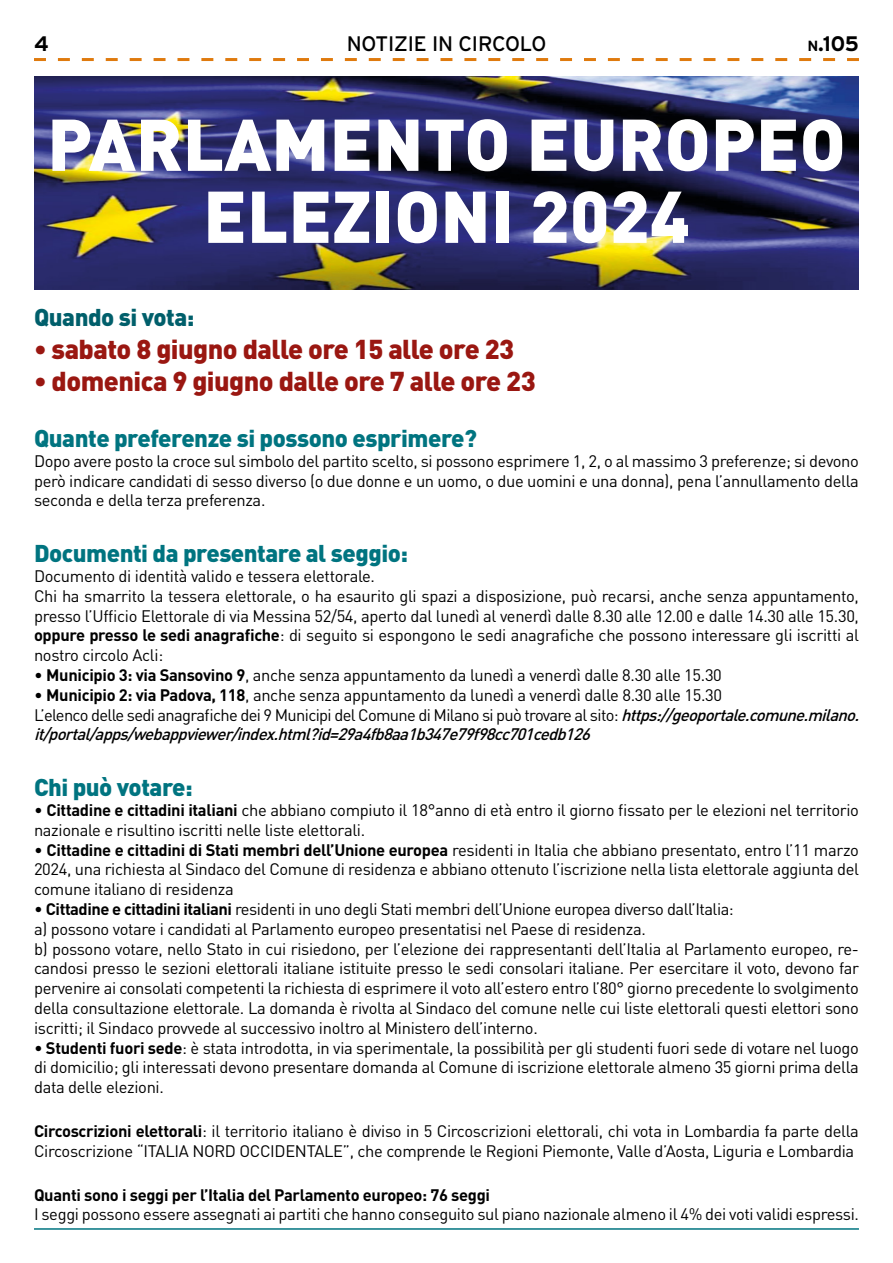
<style>
.page{position:relative;width:893px;height:1263px;background:#fff}
.page>*{position:absolute;margin:0;border:0;box-sizing:border-box;transform-origin:0 0}
.t1{font:900 72px/72px "DIN";color:#fff;text-align:center}
.t2{font:900 27px "DIN";letter-spacing:-.02em;color:#9a1711}
.t3{font:900 24px "DIN";letter-spacing:-.02em;color:#007480}
.t4{font:900 24px "DIN";letter-spacing:-.02em;color:#005f6b}
.t5{font:21px "Interstate";letter-spacing:-.01em;color:#000}
.t6{font:700 21px "Interstate";color:#000}
.t7{font:16.5px/19.8px "DIN";letter-spacing:-.02em;color:#000}
.t8{font:16.5px/19.8px "DIN";letter-spacing:-.04em;color:#000}
.t9{font:700 16.5px "DIN";letter-spacing:-.02em;color:#000}
.s1{font-size:14.7px}
.s2{font-weight:700}
.s3{font-weight:500;font-style:italic}
</style>
<div class="page">
<svg style="left:34px;top:58px;width:825px;height:3px"></svg>
<img style="left:34px;top:77px;width:825px;height:212px">
<hr style="left:34px;top:1228px;width:825px;height:2px;background:#007480">
<p class="t6" style="left:34px;top:32px;width:16px">4</p>
<p class="t5" style="left:347px;top:32px;width:201px">NOTIZIE IN CIRCOLO</p>
<p class="t6" style="left:807px;top:32px;width:53px"><span class="s1">n</span>.105</p>
<h1 class="t1" style="left:47px;top:105px;width:800px">PARLAMENTO EUROPEO<br>ELEZIONI 2024</h1>
<h3 class="t4" style="left:34px;top:301px;width:162px">Quando si vota:</h3>
<h2 class="t2" style="left:34px;top:331px;width:482px">• sabato 8 giugno dalle ore 15 alle ore 23</h2>
<h2 class="t2" style="left:34px;top:363px;width:503px">• domenica 9 giugno dalle ore 7 alle ore 23</h2>
<h3 class="t3" style="left:34px;top:422px;width:445px">Quante preferenze si possono esprimere?</h3>
<p class="t7" style="left:34px;top:450px;width:826px;text-align:justify">Dopo avere posto la croce sul simbolo del partito scelto, si possono esprimere 1, 2, o al massimo 3 preferenze; si devono però indicare candidati di sesso diverso (o due donne e un uomo, o due uomini e una donna), pena l’annullamento della seconda e della terza preferenza.</p>
<h3 class="t3" style="left:34px;top:537px;width:376px">Documenti da presentare al seggio:</h3>
<p class="t7" style="left:34px;top:566px;width:826px">Documento di identità valido e tessera elettorale.<br>Chi ha smarrito la tessera elettorale, o ha esaurito gli spazi a disposizione, può recarsi, anche senza appuntamento, presso l’Ufficio Elettorale di via Messina 52/54, aperto dal lunedì al venerdì dalle 8.30 alle 12.00 e dalle 14.30 alle 15.30, <span class="s2">oppure presso le sedi anagrafiche</span>: di seguito si espongono le sedi anagrafiche che possono interessare gli iscritti al nostro circolo Acli:</p>
<p class="t7" style="left:34px;top:665px;width:689px">• <span class="s2">Municipio 3: via Sansovino 9</span>, anche senza appuntamento da lunedì a venerdì dalle 8.30 alle 15.30</p>
<p class="t8" style="left:34px;top:684px;width:832px">• <span class="s2">Municipio 2: via Padova, 118</span>, anche senza appuntamento da lunedì a venerdì dalle 8.30 alle 15.30<br>L’elenco delle sedi anagrafiche dei 9 Municipi del Comune di Milano si può trovare al sito: <span class="s3">https://geoportale.comune.milano. it/portal/apps/webappviewer/index.html?id=29a4fb8aa1b347e79f98cc701cedb126</span></p>
<h3 class="t3" style="left:34px;top:771px;width:160px">Chi può votare:</h3>
<p class="t7" style="left:34px;top:800px;width:826px">• <span class="s2">Cittadine e cittadini italiani</span> che abbiano compiuto il 18°anno di età entro il giorno fissato per le elezioni nel territorio nazionale e risultino iscritti nelle liste elettorali.</p>
<p class="t7" style="left:34px;top:839px;width:826px;text-align:justify">• <span class="s2">Cittadine e cittadini di Stati membri dell’Unione europea</span> residenti in Italia che abbiano presentato, entro l’11 marzo 2024, una richiesta al Sindaco del Comune di residenza e abbiano ottenuto l’iscrizione nella lista elettorale aggiunta del comune italiano di residenza</p>
<p class="t7" style="left:34px;top:899px;width:826px">• <span class="s2">Cittadine e cittadini italiani</span> residenti in uno degli Stati membri dell’Unione europea diverso dall’Italia:<br>a) possono votare i candidati al Parlamento europeo presentatisi nel Paese di residenza.<br>b) possono votare, nello Stato in cui risiedono, per l’elezione dei rappresentanti dell’Italia al Parlamento europeo, re&shy;candosi presso le sezioni elettorali italiane istituite presso le sedi consolari italiane. Per esercitare il voto, devono far pervenire ai consolati competenti la richiesta di esprimere il voto all’estero entro l’80° giorno precedente lo svolgimento della consultazione elettorale. La domanda è rivolta al Sindaco del comune nelle cui liste elettorali questi elettori sono iscritti; il Sindaco provvede al successivo inoltro al Ministero dell’interno.</p>
<p class="t7" style="left:34px;top:1037px;width:826px;text-align:justify">• <span class="s2">Studenti fuori sede</span>: è stata introdotta, in via sperimentale, la possibilità per gli studenti fuori sede di votare nel luogo di domicilio; gli interessati devono presentare domanda al Comune di iscrizione elettorale almeno 35 giorni prima della data delle elezioni.</p>
<p class="t7" style="left:34px;top:1121px;width:826px"><span class="s2">Circoscrizioni elettorali</span>: il territorio italiano è diviso in 5 Circoscrizioni elettorali, chi vota in Lombardia fa parte della<br>Circoscrizione “ITALIA NORD OCCIDENTALE”, che comprende le Regioni Piemonte, Valle d’Aosta, Liguria e Lombardia</p>
<p class="t9" style="left:34px;top:1184px;width:458px">Quanti sono i seggi per l’Italia del Parlamento europeo: 76 seggi</p>
<p class="t7" style="left:34px;top:1204px;width:826px">I seggi possono essere assegnati ai partiti che hanno conseguito sul piano nazionale almeno il 4% dei voti validi espressi.</p>
</div>
